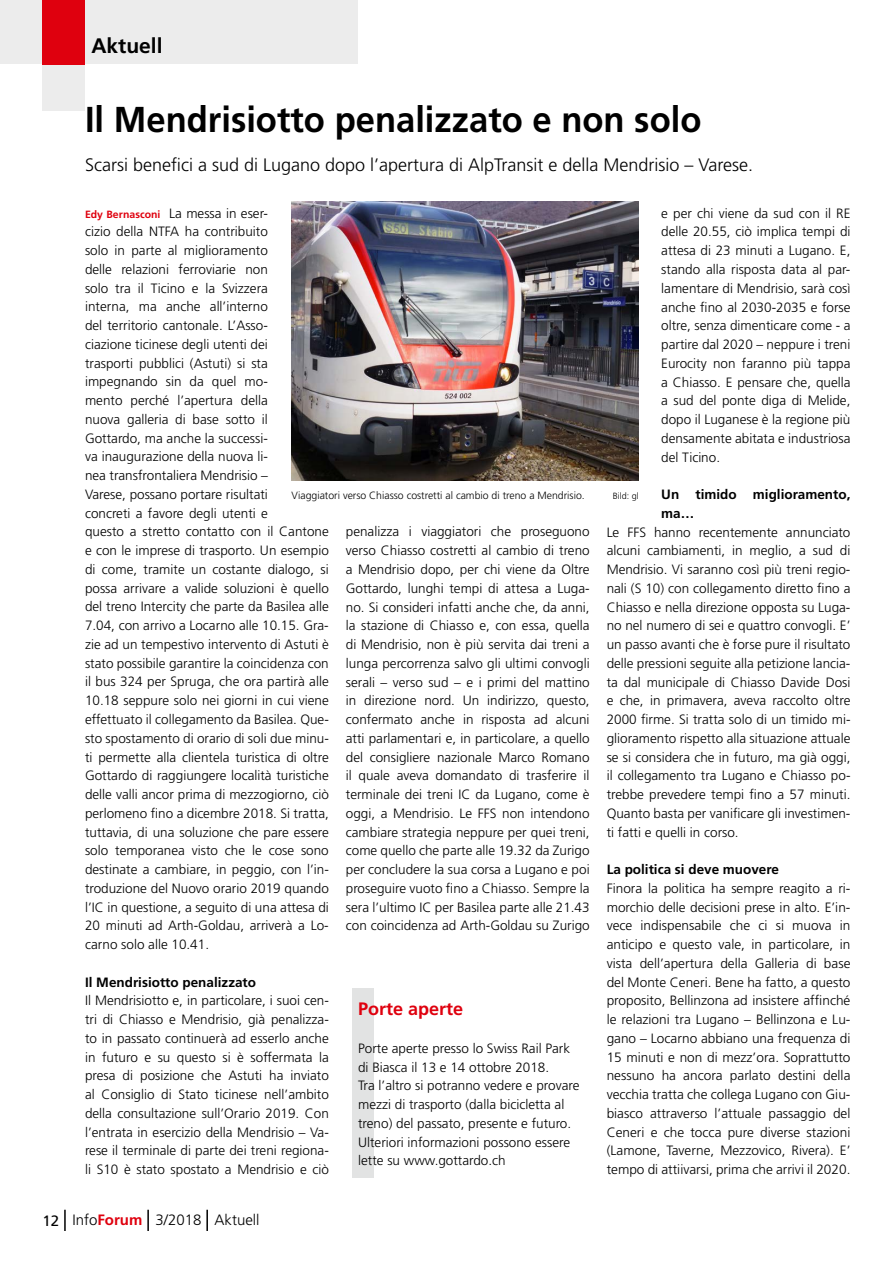
<style>
.page{position:relative;width:893px;height:1263px;background:#fff}
.page>*{position:absolute;margin:0;border:0;box-sizing:border-box;transform-origin:0 0}
.t1{font:700 36px "Frutiger";color:#000;scale:.96 1}
.t2{font:700 21px "Frutiger";color:#000}
.t3{font:300 18px "Frutiger";color:#000}
.t4{font:700 18px "Frutiger";color:#df000e}
.t5{font:300 15px "Frutiger";color:#000}
.t6{font:300 13.5px/18.8px "Frutiger";color:#000;text-align:justify}
.t7{font:700 13.5px/18.8px "Frutiger";color:#000}
.t8{font:300 10.5px "Frutiger";color:#000}
.t9{font:300 9px "Frutiger";color:#000}
.s1{font-weight:700;font-size:10.5px;color:#df000e}
.s2{font-weight:400}
.s3{font-weight:700;color:#df000e}
</style>
<div class="page">
<div style="left:43px;top:0;width:42px;height:111px;background:#ececec"></div>
<div style="left:0;top:0;width:357px;height:64px;background:#ececec"></div>
<div style="left:43px;top:0;width:42px;height:64px;background:#df000e"></div>
<hr style="left:64px;top:1210px;width:2px;height:21px;background:#000">
<hr style="left:147px;top:1210px;width:2px;height:21px;background:#000">
<hr style="left:206px;top:1210px;width:2px;height:21px;background:#000">
<div style="left:352px;top:988px;width:21px;height:190px;background:#e2e3e3"></div>
<img style="left:292px;top:201px;width:347px;height:279px">
<h2 class="t2" style="left:91px;top:33px;width:73px">Aktuell</h2>
<h1 class="t1" style="left:85px;top:98px;width:644px">Il Mendrisiotto penalizzato e non solo</h1>
<h3 class="t3" style="left:85px;top:155px;width:666px">Scarsi benefici a sud di Lugano dopo l’apertura di AlpTransit e della Mendrisio – Varese.</h3>
<p class="t6" style="left:85px;top:204px;width:184px"><span class="s1">Edy Bernasconi</span> La messa in eser&shy;cizio della NTFA ha contribuito solo in parte al miglioramento delle relazioni ferroviarie non solo tra il Ticino e la Svizzera interna, ma anche all’interno del territorio cantonale. L’Asso&shy;ciazione ticinese degli utenti dei trasporti pubblici (Astuti) si sta impegnando sin da quel mo&shy;mento perché l’apertura della nuova galleria di base sotto il Gottardo, ma anche la successi&shy;va inaugurazione della nuova li&shy;nea transfrontaliera Mendrisio – Varese, possano portare risultati concreti a favore degli utenti e</p>
<p class="t6" style="left:346px;top:522px;width:245px">penalizza i viaggiatori che proseguono verso Chiasso costretti al cambio di treno a Mendrisio dopo, per chi viene da Oltre Gottardo, lunghi tempi di attesa a Luga&shy;no. Si consideri infatti anche che, da anni, la stazione di Chiasso e, con essa, quella di Mendrisio, non è più servita dai treni a lunga percorrenza salvo gli ultimi convogli serali – verso sud – e i primi del mattino in direzione nord. Un indirizzo, questo, confermato anche in risposta ad alcuni atti parlamentari e, in particolare, a quello del consigliere nazionale Marco Romano il quale aveva domandato di trasferire il terminale dei treni IC da Lugano, come è oggi, a Mendrisio. Le FFS non intendono cambiare strategia neppure per quei treni, come quello che parte alle 19.32 da Zurigo per concludere la sua corsa a Lugano e poi proseguire vuoto fino a Chiasso. Sempre la sera l’ultimo IC per Basilea parte alle 21.43 con coincidenza ad Arth-Goldau su Zurigo</p>
<p class="t6" style="left:661px;top:204px;width:191px">e per chi viene da sud con il RE delle 20. 55, ciò implica tempi di attesa di 23 minuti a Lugano. E, stando alla risposta data al par&shy;lamentare di Mendrisio, sarà così anche fino al 2030-2035 e forse oltre, senza dimenticare come - a partire dal 2020 – neppure i treni Eurocity non faranno più tappa a Chiasso. E pensare che, quella a sud del ponte diga di Melide, dopo il Luganese è la regione più densamente abitata e industriosa del Ticino.</p>
<p class="t7" style="left:661px;top:485px;width:191px">Un timido miglioramento, ma…</p>
<p class="t8" style="left:292px;top:489px;width:293px">Viaggiatori verso Chiasso costretti al cambio di treno a Mendrisio.</p>
<p class="t9" style="left:613px;top:491px;width:28px">Bild: gl</p>
<p class="t6" style="left:85px;top:522px;width:245px">questo a stretto contatto con il Cantone e con le imprese di trasporto. Un esempio di come, tramite un costante dialogo, si possa arrivare a valide soluzioni è quello del treno Intercity che parte da Basilea alle</p>
<p class="t6" style="left:85px;top:616px;width:245px">7. 04, con arrivo a Locarno alle 10. 15. Gra&shy;zie ad un tempestivo intervento di Astuti è stato possibile garantire la coincidenza con il bus 324 per Spruga, che ora partirà alle</p>
<p class="t6" style="left:85px;top:691px;width:245px">10. 18 seppure solo nei giorni in cui viene effettuato il collegamento da Basilea. Que&shy;sto spostamento di orario di soli due minu&shy;ti permette alla clientela turistica di oltre Gottardo di raggiungere località turistiche delle valli ancor prima di mezzogiorno, ciò perlomeno fino a dicembre 2018. Si tratta, tuttavia, di una soluzione che pare essere solo temporanea visto che le cose sono destinate a cambiare, in peggio, con l’in&shy;troduzione del Nuovo orario 2019 quando l’IC in questione, a seguito di una attesa di 20 minuti ad Arth-Goldau, arriverà a Lo&shy;carno solo alle 10.41.</p>
<p class="t7" style="left:85px;top:972px;width:173px">Il Mendrisiotto penalizzato</p>
<p class="t6" style="left:85px;top:991px;width:245px">Il Mendrisiotto e, in particolare, i suoi cen&shy;tri di Chiasso e Mendrisio, già penalizza&shy;to in passato continuerà ad esserlo anche in futuro e su questo si è soffermata la presa di posizione che Astuti ha inviato al Consiglio di Stato ticinese nell’ambito della consultazione sull’Orario 2019. Con l’entrata in esercizio della Mendrisio – Va&shy;rese il terminale di parte dei treni regiona&shy;li S10 è stato spostato a Mendrisio e ciò</p>
<p class="t6" style="left:607px;top:522px;width:245px;text-align:left">Le FFS hanno recentemente annunciato alcuni cambiamenti, in meglio, a sud di Mendrisio. Vi saranno così più treni regio&shy;nali (S 10) con collegamento diretto fino a Chiasso e nella direzione opposta su Luga&shy;no nel numero di sei e quattro convogli. E’ un passo avanti che è forse pure il risultato delle pressioni seguite alla petizione lancia&shy;ta dal municipale di Chiasso Davide Dosi e che, in primavera, aveva raccolto oltre 2000 firme. Si tratta solo di un timido mi&shy;glioramento rispetto alla situazione attuale se si considera che in futuro, ma già oggi, il collegamento tra Lugano e Chiasso po&shy;trebbe prevedere tempi fino a 57 minuti.<br>Quanto basta per vanificare gli investimen&shy;ti fatti e quelli in corso.</p>
<p class="t7" style="left:607px;top:860px;width:174px">La politica si deve muovere</p>
<p class="t6" style="left:607px;top:879px;width:245px">Finora la politica ha sempre reagito a ri&shy;morchio delle decisioni prese in alto. E’in&shy;vece indispensabile che ci si muova in anticipo e questo vale, in particolare, in vista dell’apertura della Galleria di base del Monte Ceneri. Bene ha fatto, a questo proposito, Bellinzona ad insistere affinché le relazioni tra Lugano – Bellinzona e Lu&shy;gano – Locarno abbiano una frequenza di 15 minuti e non di mezz’ora. Soprattutto nessuno ha ancora parlato destini della vecchia tratta che collega Lugano con Giu&shy;biasco attraverso l’attuale passaggio del Ceneri e che tocca pure diverse stazioni (Lamone, Taverne, Mezzovico, Rivera). E’ tempo di attiivarsi, prima che arrivi il 2020.</p>
<h3 class="t4" style="left:358px;top:998px;width:107px">Porte aperte</h3>
<p class="t6" style="left:358px;top:1039px;width:223px;text-align:left">Porte aperte presso lo Swiss Rail Park di Biasca il 13 e 14 ottobre 2018.<br>Tra l’altro si potranno vedere e provare mezzi di trasporto (dalla bicicletta al treno) del passato, presente e futuro.<br>Ulteriori informazioni possono essere lette su www. gottardo. ch</p>
<p class="t5" style="left:43px;top:1211px;width:219px"><span class="s2">12</span> Info<span class="s3">Forum</span> 3/2018 Aktuell</p>
</div>
